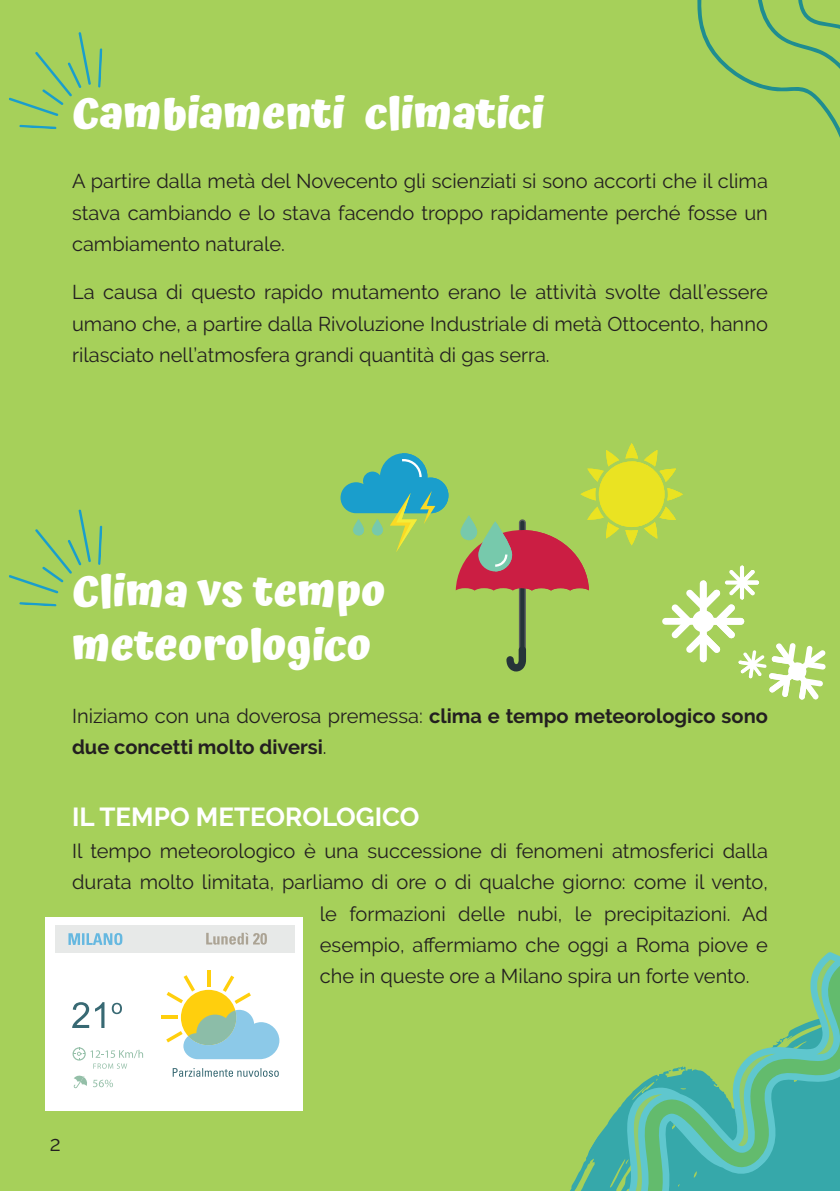
<style>
.page{position:relative;width:840px;height:1191px;background:#fff}
.page>*{position:absolute;margin:0;border:0;box-sizing:border-box;transform-origin:0 0}
.Titoli{font:700 44px "Atma";color:#fff}
.titoletto{font:700 26px "Raleway";color:#fff}
.t1{font:21px "Raleway";color:#231f20}
.testo_11pt_regular{font:20px/31.4px "Raleway";color:#231f20;text-align:justify}
.testo_11pt_regular-2{font:700 20px/31.4px "Raleway";color:#231f20}
.s1{font-weight:400}
</style>
<div class="page">
<div style="left:0;top:0;width:839px;height:1191px;background:#a6d05a"></div>
<div style="left:45px;top:916px;width:257px;height:194px;background:#fff"></div>
<div style="left:55px;top:925px;width:239px;height:27px;background:#e7e9e8"></div>
<svg style="left:72px;top:1002px;width:17px;height:26px"></svg>
<svg style="left:95px;top:1002px;width:9px;height:26px"></svg>
<svg style="left:112px;top:1002px;width:10px;height:12px"></svg>
<hr style="left:207px;top:969px;width:3px;height:17px;background:#ffcf0d">
<hr style="left:161px;top:1015px;width:17px;height:3px;background:#ffcf0d">
<svg style="left:166px;top:975px;width:113px;height:85px"></svg>
<svg style="left:68px;top:933px;width:54px;height:12px"></svg>
<svg style="left:206px;top:932px;width:61px;height:12px"></svg>
<svg style="left:173px;top:1068px;width:105px;height:8px"></svg>
<svg style="left:72px;top:1047px;width:71px;height:21px"></svg>
<svg style="left:73px;top:1075px;width:40px;height:13px"></svg>
<svg style="left:340px;top:453px;width:108px;height:99px"></svg>
<svg style="left:455px;top:443px;width:370px;height:256px"></svg>
<svg style="left:9px;top:32px;width:93px;height:97px"></svg>
<svg style="left:9px;top:509px;width:93px;height:97px"></svg>
<svg style="left:570px;top:1099px;width:56px;height:92px"></svg>
<svg style="left:626px;top:952px;width:213px;height:239px"></svg>
<svg style="left:697px;top:0;width:142px;height:136px"></svg>
<p class="Titoli" style="left:72px;top:87px;width:473px">Cambiamenti climatici</p>
<p class="testo_11pt_regular" style="left:72px;top:165px;width:697px">A partire dalla metà del Novecento gli scienziati si sono accorti che il clima stava cambiando e lo stava facendo troppo rapidamente perché fosse un cambiamento naturale.</p>
<p class="testo_11pt_regular" style="left:72px;top:276px;width:697px">La causa di questo rapido mutamento erano le attività svolte dall’essere umano che, a partire dalla Rivoluzione Industriale di metà Ottocento, hanno rilasciato nell’atmosfera grandi quantità di gas serra.</p>
<p class="Titoli" style="left:72px;top:565px;width:315px">Clima vs tempo</p>
<p class="Titoli" style="left:72px;top:619px;width:300px">meteorologico</p>
<p class="testo_11pt_regular-2" style="left:72px;top:700px;width:697px"><span class="s1">Iniziamo con una doverosa premessa:</span> clima e tempo meteorologico sono due concetti molto diversi<span class="s1">.</span></p>
<p class="titoletto" style="left:72px;top:802px;width:349px">IL TEMPO METEOROLOGICO</p>
<p class="testo_11pt_regular" style="left:72px;top:835px;width:697px">Il tempo meteorologico è una successione di fenomeni atmosferici dalla</p>
<p class="testo_11pt_regular" style="left:72px;top:866px;width:697px">durata molto limitata, parliamo di ore o di qualche giorno: come il vento,</p>
<p class="testo_11pt_regular" style="left:319px;top:897px;width:449px">le formazioni delle nubi, le precipitazioni. Ad</p>
<p class="testo_11pt_regular" style="left:319px;top:929px;width:449px">esempio, affermiamo che oggi a Roma piove e</p>
<p class="testo_11pt_regular" style="left:319px;top:960px;width:431px">che in queste ore a Milano spira un forte vento.</p>
<p class="t1" style="left:50px;top:1131px;width:12px">2</p>
</div>
